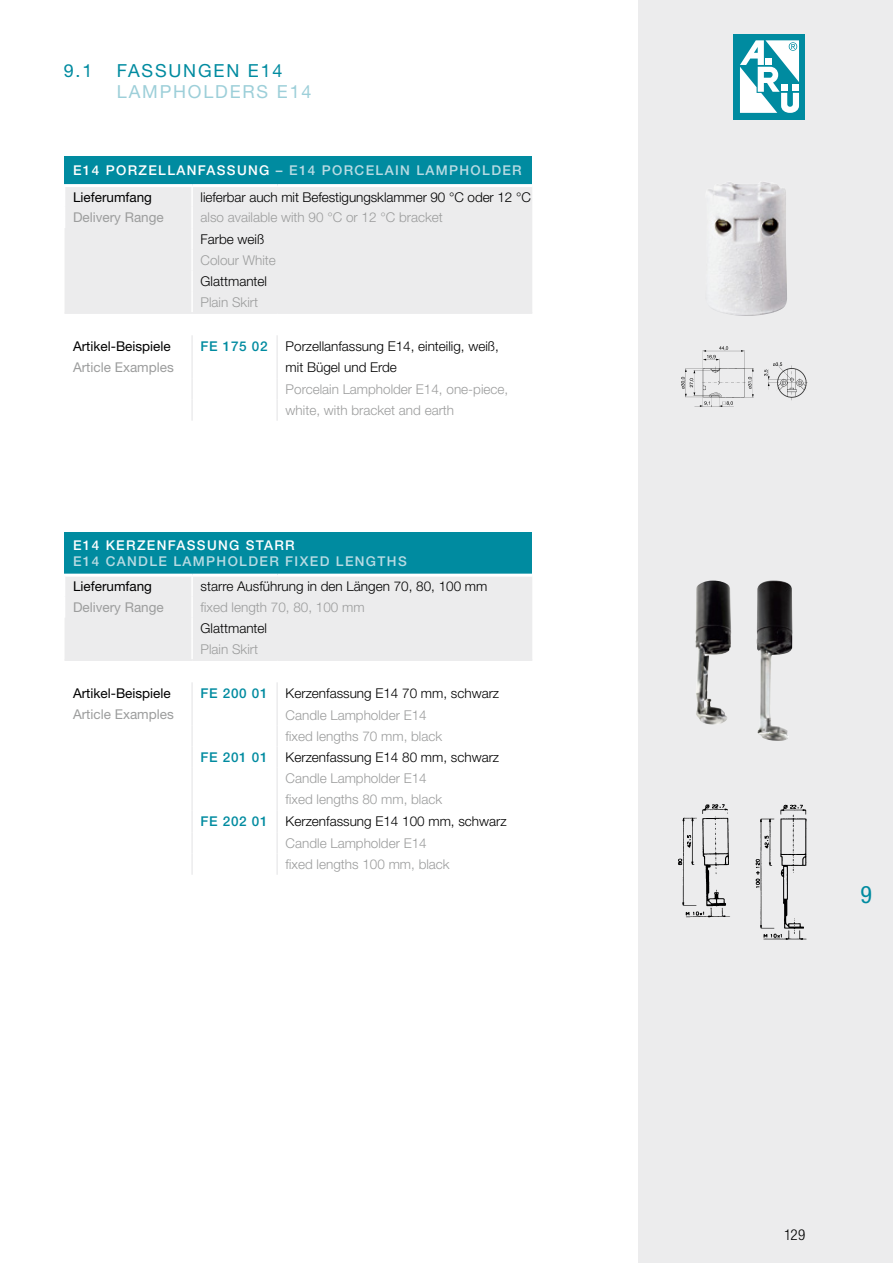
<style>
.page{position:relative;width:893px;height:1263px;background:#fff}
.page>*{position:absolute;margin:0;border:0;box-sizing:border-box;transform-origin:0 0}
.t1{font:condensed 24px "Helvetica Neue LT Std";color:#008ba0}
.t2{font:18px "Helvetica Neue LT Std";letter-spacing:.1em;color:#008ba0}
.t3{font:18px "Helvetica Neue LT Std";letter-spacing:.1em;color:#9dcfd9}
.t4{font:300 condensed 15px "Helvetica Neue LT Std";color:#000}
.t5{font:300 13.5px/21px "Helvetica Neue LT Std";color:#9c9d9d}
.t6{font:300 13.5px "Helvetica Neue LT Std";color:#000}
.t7{font:500 13.5px/27px "Helvetica Neue LT Std";letter-spacing:.1em;color:#b8dbe3}
.t8{font:13.5px "Helvetica Neue LT Std";color:#9c9d9d}
.t9{font:13.5px "Helvetica Neue LT Std";color:#000}
.t10{font:500 13.5px "Helvetica Neue LT Std";letter-spacing:.05em;color:#008ba0}
.t11{font:500 13.5px "Helvetica Neue LT Std";letter-spacing:.1em;color:#fff}
.s1{color:#fff}
.s2{font-weight:400;color:#000}
</style>
<div class="page">
<div style="left:638px;top:0;width:255px;height:1263px;background:#ececed"></div>
<div style="left:65px;top:156px;width:467px;height:30px;background:#008ba0"></div>
<div style="left:65px;top:187px;width:467px;height:125px;background:#ececed"></div>
<hr style="left:191px;top:228px;width:2px;height:21px;background:#fff">
<hr style="left:191px;top:249px;width:2px;height:22px;background:#fff">
<hr style="left:191px;top:271px;width:2px;height:21px;background:#fff">
<hr style="left:191px;top:292px;width:2px;height:20px;background:#fff">
<hr style="left:191px;top:187px;width:2px;height:20px;background:#fff">
<hr style="left:191px;top:207px;width:2px;height:21px;background:#fff">
<hr style="left:64px;top:184px;width:128px;height:3px;background:#fff">
<hr style="left:192px;top:184px;width:85px;height:3px;background:#fff">
<hr style="left:277px;top:184px;width:255px;height:3px;background:#fff">
<hr style="left:65px;top:312px;width:127px;height:2px;background:#ececed">
<hr style="left:192px;top:312px;width:85px;height:2px;background:#ececed">
<hr style="left:277px;top:312px;width:255px;height:2px;background:#ececed">
<hr style="left:191px;top:335px;width:2px;height:22px;background:#ececed">
<hr style="left:276px;top:335px;width:2px;height:22px;background:#ececed">
<hr style="left:191px;top:357px;width:2px;height:21px;background:#ececed">
<hr style="left:276px;top:357px;width:2px;height:21px;background:#ececed">
<hr style="left:191px;top:378px;width:2px;height:21px;background:#ececed">
<hr style="left:276px;top:378px;width:2px;height:21px;background:#ececed">
<hr style="left:191px;top:399px;width:2px;height:22px;background:#ececed">
<hr style="left:276px;top:399px;width:2px;height:22px;background:#ececed">
<img style="left:708px;top:182px;width:79px;height:134px">
<img style="left:695px;top:580px;width:36px;height:145px">
<img style="left:757px;top:580px;width:35px;height:161px">
<img style="left:681px;top:347px;width:127px;height:60px">
<img style="left:678px;top:804px;width:52px;height:114px">
<img style="left:755px;top:804px;width:52px;height:136px">
<div style="left:65px;top:533px;width:467px;height:42px;background:#008ba0"></div>
<div style="left:64px;top:577px;width:468px;height:83px;background:#ececed"></div>
<hr style="left:191px;top:596px;width:2px;height:22px;background:#fff">
<hr style="left:64px;top:574px;width:128px;height:3px;background:#fff">
<hr style="left:192px;top:574px;width:85px;height:3px;background:#fff">
<hr style="left:277px;top:574px;width:255px;height:3px;background:#fff">
<hr style="left:65px;top:659px;width:127px;height:2px;background:#ececed">
<hr style="left:192px;top:659px;width:85px;height:2px;background:#ececed">
<hr style="left:277px;top:659px;width:255px;height:2px;background:#ececed">
<hr style="left:191px;top:682px;width:2px;height:22px;background:#ececed">
<hr style="left:276px;top:682px;width:2px;height:22px;background:#ececed">
<hr style="left:191px;top:704px;width:2px;height:21px;background:#ececed">
<hr style="left:276px;top:704px;width:2px;height:21px;background:#ececed">
<hr style="left:191px;top:725px;width:2px;height:21px;background:#ececed">
<hr style="left:276px;top:725px;width:2px;height:21px;background:#ececed">
<hr style="left:191px;top:746px;width:2px;height:22px;background:#ececed">
<hr style="left:276px;top:746px;width:2px;height:22px;background:#ececed">
<hr style="left:191px;top:768px;width:2px;height:21px;background:#ececed">
<hr style="left:276px;top:768px;width:2px;height:21px;background:#ececed">
<hr style="left:191px;top:789px;width:2px;height:21px;background:#ececed">
<hr style="left:276px;top:789px;width:2px;height:21px;background:#ececed">
<hr style="left:191px;top:810px;width:2px;height:22px;background:#ececed">
<hr style="left:276px;top:810px;width:2px;height:22px;background:#ececed">
<hr style="left:191px;top:832px;width:2px;height:21px;background:#ececed">
<hr style="left:191px;top:853px;width:2px;height:22px;background:#ececed">
<hr style="left:276px;top:832px;width:2px;height:21px;background:#ececed">
<hr style="left:276px;top:853px;width:2px;height:22px;background:#ececed">
<div style="left:733px;top:34px;width:72px;height:85px;background:#008ba0"></div>
<svg style="left:740px;top:40px;width:59px;height:73px"></svg>
<h2 class="t2" style="left:64px;top:59px;width:30px">9.1</h2>
<h2 class="t2" style="left:117px;top:59px;width:167px">FASSUNGEN E14</h2>
<h2 class="t3" style="left:117px;top:81px;width:196px">LAMPHOLDERS E14</h2>
<p class="t7" style="left:73px;top:156px;width:450px"><span class="s1">E14 PORZELLANFASSUNG</span> – E14 PORCELAIN LAMPHOLDER<br><span class="s2">Lieferumfang</span></p>
<p class="t6" style="left:201px;top:189px;width:332px">lieferbar auch mit Befestigungsklammer 90 °C oder 12 °C</p>
<p class="t8" style="left:73px;top:209px;width:92px">Delivery Range</p>
<p class="t5" style="left:201px;top:207px;width:244px">also available with 90 °C or 12 °C bracket</p>
<p class="t6" style="left:201px;top:230px;width:65px">Farbe weiß</p>
<p class="t5" style="left:201px;top:249px;width:77px">Colour White</p>
<p class="t6" style="left:201px;top:273px;width:68px">Glattmantel</p>
<p class="t5" style="left:201px;top:291px;width:59px">Plain Skirt</p>
<p class="t9" style="left:73px;top:338px;width:99px">Artikel-Beispiele</p>
<p class="t10" style="left:201px;top:338px;width:68px">FE 175 02</p>
<p class="t6" style="left:286px;top:338px;width:215px">Porzellanfassung E14, einteilig, weiß,</p>
<p class="t8" style="left:73px;top:359px;width:102px">Article Examples</p>
<p class="t6" style="left:286px;top:359px;width:113px">mit Bügel und Erde</p>
<p class="t5" style="left:286px;top:378px;width:224px">Porcelain Lampholder E14, one-piece, white, with bracket and earth</p>
<p class="t11" style="left:73px;top:537px;width:223px">E14 KERZENFASSUNG STARR</p>
<p class="t7" style="left:73px;top:548px;width:335px">E14 CANDLE LAMPHOLDER FIXED LENGTHS</p>
<p class="t9" style="left:73px;top:578px;width:81px">Lieferumfang</p>
<p class="t6" style="left:201px;top:578px;width:288px">starre Ausführung in den Längen 70, 80, 100 mm</p>
<p class="t8" style="left:73px;top:599px;width:92px">Delivery Range</p>
<p class="t5" style="left:201px;top:596px;width:166px">fixed length 70, 80, 100 mm</p>
<p class="t6" style="left:201px;top:620px;width:68px">Glattmantel</p>
<p class="t5" style="left:201px;top:638px;width:59px">Plain Skirt</p>
<p class="t9" style="left:73px;top:685px;width:99px">Artikel-Beispiele</p>
<p class="t10" style="left:201px;top:685px;width:68px">FE 200 01</p>
<p class="t6" style="left:286px;top:685px;width:215px">Kerzenfassung E14 70 mm, schwarz</p>
<p class="t8" style="left:73px;top:706px;width:102px">Article Examples</p>
<p class="t5" style="left:286px;top:704px;width:158px">Candle Lampholder E14 fixed lengths 70 mm, black</p>
<p class="t10" style="left:201px;top:749px;width:68px">FE 201 01</p>
<p class="t6" style="left:286px;top:749px;width:215px">Kerzenfassung E14 80 mm, schwarz</p>
<p class="t5" style="left:286px;top:768px;width:158px">Candle Lampholder E14 fixed lengths 80 mm, black</p>
<p class="t10" style="left:201px;top:813px;width:68px">FE 202 01</p>
<p class="t6" style="left:286px;top:813px;width:223px">Kerzenfassung E14 100 mm, schwarz</p>
<p class="t5" style="left:286px;top:832px;width:166px">Candle Lampholder E14 fixed lengths 100 mm, black</p>
<h1 class="t1" style="left:861px;top:881px;width:13px">9</h1>
<p class="t4" style="left:784px;top:1226px;width:23px">129</p>
</div>
